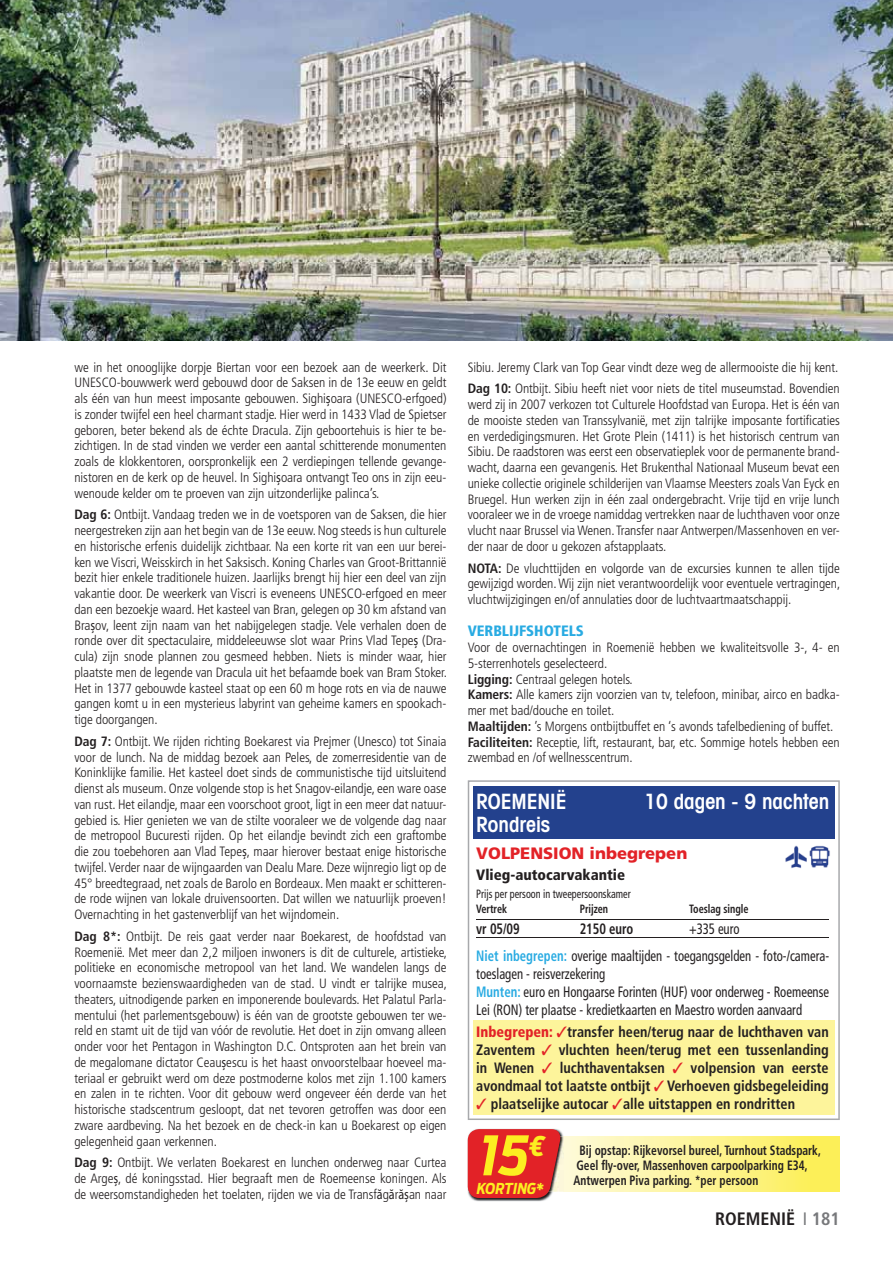
<style>
.page{position:relative;width:893px;height:1263px;background:#fff}
.page>*{position:absolute;margin:0;border:0;box-sizing:border-box;transform-origin:0 0}
.t1{font:italic 700 condensed 54px "Ford Antenna";color:#fcee21}
.t2{font:italic 700 condensed 27px "Ford Antenna";color:#fcee21}
.t3{font:600 condensed 21px "Avant Garde IT Cby BT";color:#fff}
.t4{font:700 condensed 18px "Frutiger LT Std";color:#231f20}
.t5{font:900 16.5px "Frutiger LT Std";color:#e22227}
.t6{font:700 condensed 15px/18px "Frutiger LT Std";color:#231f20;scale:.95 1}
.t7{font:condensed 15px/18px "Frutiger LT Std";color:#231f20;scale:.85 1}
.t8{font:900 condensed 15px "Frutiger LT Std";color:#231f20}
.t9{font:900 condensed 15px "Frutiger LT Std";letter-spacing:-.005em;color:#29abe2}
.t10{font:700 condensed 15px "Frutiger LT Std";color:#231f20;scale:.85 1}
.t11{font:italic 700 condensed 15px "Ford Antenna";color:#fcee21}
.t12{font:300 condensed 13.5px/15.8px "Frutiger LT Std";letter-spacing:-.005em;color:#231f20;text-align:justify}
.t13{font:700 condensed 13.5px/15px "Frutiger LT Std";color:#231f20;scale:.85 1}
.t14{font:condensed 12px "Frutiger LT Std";color:#231f20;scale:.85 1}
.t15{font:700 condensed 12px "Frutiger LT Std";letter-spacing:-.005em;color:#231f20;scale:.85 1}
.s1{font-family:"Myriad Pro";font-weight:400;font-stretch:normal;font-size:14.25px}
.s2{font-weight:700}
.s3{font-weight:700;color:#29abe2}
.s4{font-weight:900;color:#e22227}
.s5{font-weight:400;color:#77787b}
.s6{color:#77787b}
</style>
<div class="page">
<img style="left:0;top:0;width:893px;height:340px">
<svg style="left:468px;top:780px;width:372px;height:340px"></svg>
<div style="left:473px;top:1021px;width:361px;height:94px;background:#fdf49b"></div>
<div style="left:473px;top:786px;width:361px;height:53px;background:#23418d"></div>
<hr style="left:476px;top:919px;width:353px;height:1px;background:#231f20">
<hr style="left:476px;top:937px;width:353px;height:1px;background:#231f20">
<div style="left:564px;top:1136px;width:276px;height:56px;background:linear-gradient(to right,#fefada,#fcee50)"></div>
<img style="left:467px;top:1133px;width:96px;height:68px">
<img style="left:562px;top:1136px;width:2px;height:56px">
<svg style="left:468px;top:1129px;width:94px;height:69px;background:#de2f33"></svg>
<img style="left:785px;top:846px;width:22px;height:23px">
<img style="left:809px;top:845px;width:21px;height:23px">
<p class="t12" style="left:74px;top:360px;width:374px">we in het onooglijke dorpje Biertan voor een bezoek aan de weerkerk. Dit UNESCO-bouwwerk werd gebouwd door de Saksen in de 13e eeuw en geldt als één van hun meest imposante gebouwen. Sighi<span class="s1">ș</span>oara (UNESCO-erfgoed) is zonder twijfel een heel charmant stadje. Hier werd in 1433 Vlad de Spietser geboren, beter bekend als de échte Dracula. Zijn geboortehuis is hier te be&shy;zichtigen. In de stad vinden we verder een aantal schitterende monumenten zoals de klokkentoren, oorspronkelijk een 2 verdiepingen tellende gevange&shy;nistoren en de kerk op de heuvel. In Sighi<span class="s1">ș</span>oara ontvangt Teo ons in zijn eeu&shy;wenoude kelder om te proeven van zijn uitzonderlijke palinca’s.</p>
<p class="t12" style="left:74px;top:508px;width:374px"><span class="s2">Dag 6:</span> Ontbijt. Vandaag treden we in de voetsporen van de Saksen, die hier neergestreken zijn aan het begin van de 13e eeuw. Nog steeds is hun culturele en historische erfenis duidelijk zichtbaar. Na een korte rit van een uur berei&shy;ken we Viscri, Weisskirch in het Saksisch. Koning Charles van Groot-Brittannië bezit hier enkele traditionele huizen. Jaarlijks brengt hij hier een deel van zijn vakantie door. De weerkerk van Viscri is eveneens UNESCO-erfgoed en meer dan een bezoekje waard. Het kasteel van Bran, gelegen op 30 km afstand van Bra<span class="s1">ș</span>ov, leent zijn naam van het nabijgelegen stadje. Vele verhalen doen de ronde over dit spectaculaire, middeleeuwse slot waar Prins Vlad Tepe<span class="s1">ș</span> (Dra&shy;cula) zijn snode plannen zou gesmeed hebben. Niets is minder waar, hier plaatste men de legende van Dracula uit het befaamde boek van Bram Stoker.<br>Het in 1377 gebouwde kasteel staat op een 60 m hoge rots en via de nauwe gangen komt u in een mysterieus labyrint van geheime kamers en spookach&shy;tige doorgangen.</p>
<p class="t12" style="left:74px;top:734px;width:374px"><span class="s2">Dag 7:</span> Ontbijt. We rijden richting Boekarest via Prejmer (Unesco) tot Sinaia voor de lunch. Na de middag bezoek aan Peles, de zomerresidentie van de Koninklijke familie. Het kasteel doet sinds de communistische tijd uitsluitend dienst als museum. Onze volgende stop is het Snagov-eilandje, een ware oase van rust. Het eilandje, maar een voorschoot groot, ligt in een meer dat natuur&shy;gebied is. Hier genieten we van de stilte vooraleer we de volgende dag naar de metropool Bucuresti rijden. Op het eilandje bevindt zich een graftombe die zou toebehoren aan Vlad Tepe<span class="s1">ș</span>, maar hierover bestaat enige historische twijfel. Verder naar de wijngaarden van Dealu Mare. Deze wijnregio ligt op de 45° breedtegraad, net zoals de Barolo en Bordeaux. Men maakt er schitteren&shy;de rode wijnen van lokale druivensoorten. Dat willen we natuurlijk proeven!<br>Overnachting in het gastenverblijf van het wijndomein.</p>
<p class="t12" style="left:74px;top:929px;width:374px"><span class="s2">Dag 8*:</span> Ontbijt. De reis gaat verder naar Boekarest, de hoofdstad van Roemenië. Met meer dan 2,2 miljoen inwoners is dit de culturele, artistieke, politieke en economische metropool van het land. We wandelen langs de voornaamste bezienswaardigheden van de stad. U vindt er talrijke musea, theaters, uitnodigende parken en imponerende boulevards. Het Palatul Parla&shy;mentului (het parlementsgebouw) is één van de grootste gebouwen ter we&shy;reld en stamt uit de tijd van vóór de revolutie. Het doet in zijn omvang alleen onder voor het Pentagon in Washington D.C. Ontsproten aan het brein van de megalomane dictator Ceau<span class="s1">ș</span>escu is het haast onvoorstelbaar hoeveel ma&shy;teriaal er gebruikt werd om deze postmoderne kolos met zijn 1.100 kamers en zalen in te richten. Voor dit gebouw werd ongeveer één derde van het historische stadscentrum gesloopt, dat net tevoren getroffen was door een zware aardbeving. Na het bezoek en de check-in kan u Boekarest op eigen gelegenheid gaan verkennen.</p>
<p class="t12" style="left:74px;top:1156px;width:374px"><span class="s2">Dag 9:</span> Ontbijt. We verlaten Boekarest en lunchen onderweg naar Curtea de Arge<span class="s1">ș</span>, dé koningsstad. Hier begraaft men de Roemeense koningen. Als de weersomstandigheden het toelaten, rijden we via de Transf<span class="s1">ă</span>g<span class="s1">ă</span>r<span class="s1">ăș</span>an naar</p>
<p class="t12" style="left:468px;top:357px;width:374px;line-height:21.8px">Sibiu. Jeremy Clark van Top Gear vindt deze weg de allermooiste die hij kent.<br><span class="s2">Dag 10:</span> Ontbijt. Sibiu heeft niet voor niets de titel museumstad. Bovendien</p>
<p class="t12" style="left:468px;top:397px;width:374px">werd zij in 2007 verkozen tot Culturele Hoofdstad van Europa. Het is één van de mooiste steden van Transsylvanië, met zijn talrijke imposante fortificaties en verdedigingsmuren. Het Grote Plein (1411) is het historisch centrum van Sibiu. De raadstoren was eerst een observatieplek voor de permanente brand&shy;wacht, daarna een gevangenis. Het Brukenthal Nationaal Museum bevat een unieke collectie originele schilderijen van Vlaamse Meesters zoals Van Eyck en Bruegel. Hun werken zijn in één zaal ondergebracht. Vrije tijd en vrije lunch vooraleer we in de vroege namiddag vertrekken naar de luchthaven voor onze vlucht naar Brussel via Wenen. Transfer naar Antwerpen/Massenhoven en ver&shy;der naar de door u gekozen afstapplaats.</p>
<p class="t12" style="left:468px;top:561px;width:374px"><span class="s2">NOTA:</span> De vluchttijden en volgorde van de excursies kunnen te allen tijde gewijzigd worden. Wij zijn niet verantwoordelijk voor eventuele vertragingen, vluchtwijzigingen en/of annulaties door de luchtvaartmaatschappij.</p>
<p class="t9" style="left:468px;top:624px;width:118px">VERBLIJFSHOTELS</p>
<p class="t12" style="left:468px;top:640px;width:374px;text-align:left">Voor de overnachtingen in Roemenië hebben we kwaliteitsvolle 3-, 4- en 5-sterrenhotels geselecteerd.<br><span class="s2">Ligging:</span> Centraal gelegen hotels.<br><span class="s2">Kamers:</span> Alle kamers zijn voorzien van tv, telefoon, minibar, airco en badka&shy;mer met bad/douche en toilet.<br><span class="s2">Maaltijden:</span> ’s Morgens ontbijtbuffet en ‘s avonds tafelbediening of buffet.<br><span class="s2">Faciliteiten:</span> Receptie, lift, restaurant, bar, etc. Sommige hotels hebben een zwembad en /of wellnesscentrum.</p>
<h3 class="t3" style="left:476px;top:791px;width:92px">ROEMENIË</h3>
<h3 class="t3" style="left:644px;top:791px;width:186px">10 dagen - 9 nachten</h3>
<h3 class="t3" style="left:476px;top:814px;width:76px">Rondreis</h3>
<p class="t5" style="left:476px;top:845px;width:213px">VOLPENSION inbegrepen</p>
<p class="t8" style="left:476px;top:867px;width:150px">Vlieg-autocarvakantie</p>
<p class="t14" style="left:476px;top:887px;width:183px">Prijs per persoon in tweepersoonskamer</p>
<p class="t15" style="left:476px;top:902px;width:38px">Vertrek</p>
<p class="t15" style="left:580px;top:902px;width:35px">Prijzen</p>
<p class="t15" style="left:689px;top:902px;width:71px">Toeslag single</p>
<p class="t10" style="left:476px;top:921px;width:53px">vr 05/09</p>
<p class="t10" style="left:580px;top:921px;width:64px">2150 euro</p>
<p class="t7" style="left:476px;top:916px;width:417px;line-height:27px;text-indent:213px">+335 euro<br><span class="s3">Niet inbegrepen:</span> overige maaltijden - toegangsgelden - foto-/camera-</p>
<p class="t7" style="left:476px;top:965px;width:417px">toeslagen - reisverzekering<br><span class="s3">Munten:</span> euro en Hongaarse Forinten (HUF) voor onderweg - Roemeense<br>Lei (RON) ter plaatse - kredietkaarten en Maestro worden aanvaard</p>
<p class="t6" style="left:476px;top:1024px;width:373px"><span class="s4">Inbegrepen:</span> transfer heen/terug naar de luchthaven van<br>Zaventem</p>
<p class="t6" style="left:559px;top:1042px;width:286px">vluchten heen/terug met een tussenlanding</p>
<p class="t6" style="left:476px;top:1060px;width:63px">in Wenen</p>
<p class="t6" style="left:560px;top:1060px;width:112px">luchthaventaksen</p>
<p class="t6" style="left:691px;top:1060px;width:147px">volpension van eerste</p>
<p class="t6" style="left:476px;top:1078px;width:373px">avondmaal tot laatste ontbijt Verhoeven gidsbegeleiding</p>
<p class="t6" style="left:491px;top:1096px;width:322px">plaatselijke autocar alle uitstappen en rondritten</p>
<p class="t13" style="left:576px;top:1143px;width:289px">Bij opstap: Rijkevorsel bureel, Turnhout Stadspark,<br>Geel fly-over, Massenhoven carpoolparking E34,</p>
<h1 class="t1" style="left:480px;top:1125px;width:51px">15</h1>
<h2 class="t2" style="left:529px;top:1131px;width:18px">€</h2>
<p class="t11" style="left:477px;top:1180px;width:69px">KORTING*</p>
<p class="t13" style="left:573px;top:1173px;width:219px">Antwerpen Piva parking. *per persoon</p>
<h3 class="t4" style="left:715px;top:1210px;width:126px">ROEMENIË <span class="s5">I</span> <span class="s6">181</span></h3>
</div>
